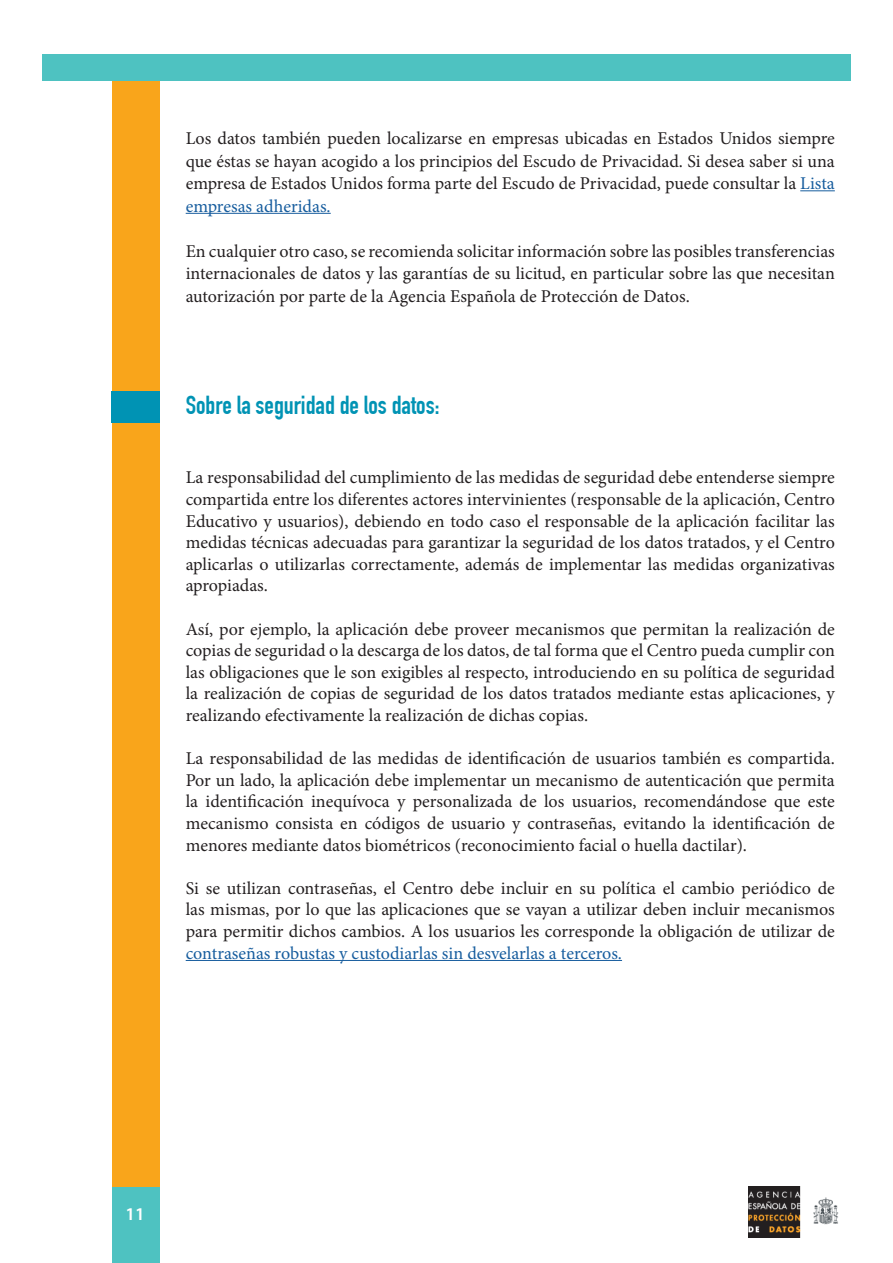
<style>
.page{position:relative;width:893px;height:1263px;background:#fff}
.page>*{position:absolute;margin:0;border:0;box-sizing:border-box;transform-origin:0 0}
.t1{font:700 25.5px "DIN Condensed";color:#0093b4}
.t2{font:18px/21.6px "Minion Pro";color:#231f20;text-align:justify}
.t3{font:600 18px "Myriad Pro";color:#fff}
.s1{color:#175d9e}
</style>
<div class="page">
<div style="left:42px;top:54px;width:809px;height:27px;background:#4ec2c1"></div>
<div style="left:112px;top:1186px;width:47px;height:77px;background:#4ec2c1"></div>
<img style="left:748px;top:1186px;width:91px;height:51px">
<div style="left:112px;top:81px;width:47px;height:1105px;background:#f9a51b"></div>
<div style="left:112px;top:392px;width:48px;height:31px;background:#0093b4"></div>
<hr style="left:186px;top:960px;width:436px;height:1px;background:#175d9e">
<hr style="left:800px;top:190px;width:35px;height:1px;background:#175d9e">
<hr style="left:186px;top:213px;width:145px;height:1px;background:#175d9e">
<p class="t2" style="left:186px;top:127px;width:651px;line-height:22.5px">Los datos también pueden localizarse en empresas ubicadas en Estados Unidos siempre que éstas se hayan acogido a los principios del Escudo de Privacidad. Si desea saber si una empresa de Estados Unidos forma parte del Escudo de Privacidad, puede consultar la <span class="s1">Lista empresas adheridas.</span></p>
<p class="t2" style="left:186px;top:240px;width:651px;line-height:22.5px">En cualquier otro caso, se recomienda solicitar información sobre las posibles transferencias internacionales de datos y las garantías de su licitud, en particular sobre las que necesitan autorización por parte de la Agencia Española de Protección de Datos.</p>
<p class="t1" style="left:186px;top:390px;width:255px">Sobre la seguridad de los datos:</p>
<p class="t2" style="left:186px;top:467px;width:651px">La responsabilidad del cumplimiento de las medidas de seguridad debe entenderse siempre compartida entre los diferentes actores intervinientes (responsable de la aplicación, Centro Educativo y usuarios), debiendo en todo caso el responsable de la aplicación facilitar las medidas técnicas adecuadas para garantizar la seguridad de los datos tratados, y el Centro aplicarlas o utilizarlas correctamente, además de implementar las medidas organizativas apropiadas.</p>
<p class="t2" style="left:186px;top:618px;width:651px">Así, por ejemplo, la aplicación debe proveer mecanismos que permitan la realización de copias de seguridad o la descarga de los datos, de tal forma que el Centro pueda cumplir con las obligaciones que le son exigibles al respecto, introduciendo en su política de seguridad la realización de copias de seguridad de los datos tratados mediante estas aplicaciones, y realizando efectivamente la realización de dichas copias.</p>
<p class="t2" style="left:186px;top:748px;width:651px">La responsabilidad de las medidas de identificación de usuarios también es compartida.<br>Por un lado, la aplicación debe implementar un mecanismo de autenticación que permita la identificación inequívoca y personalizada de los usuarios, recomendándose que este mecanismo consista en códigos de usuario y contraseñas, evitando la identificación de menores mediante datos biométricos (reconocimiento facial o huella dactilar).</p>
<p class="t2" style="left:186px;top:877px;width:651px">Si se utilizan contraseñas, el Centro debe incluir en su política el cambio periódico de las mismas, por lo que las aplicaciones que se vayan a utilizar deben incluir mecanismos para permitir dichos cambios. A los usuarios les corresponde la obligación de utilizar de <span class="s1">contraseñas robustas y custodiarlas sin desvelarlas a terceros.</span></p>
<p class="t3" style="left:125px;top:1202px;width:21px">11</p>
</div>
